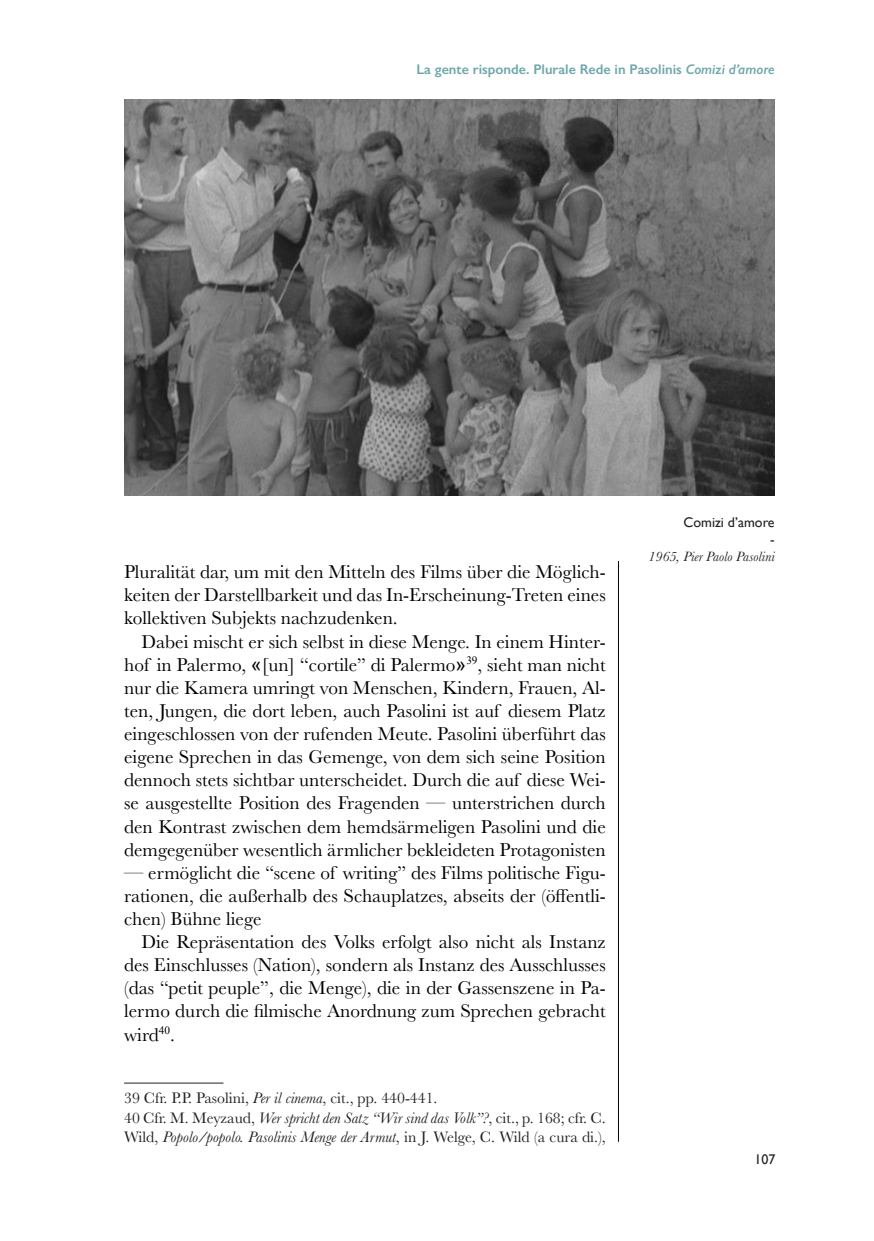
<style>
.page{position:relative;width:874px;height:1241px;background:#fff}
.page>*{position:absolute;margin:0;border:0;box-sizing:border-box;transform-origin:0 0}
.Text_body{font:19.25px/23.1px "Baskerville";color:#000;text-align:justify}
.Stile_di_paragrafo_3{font:italic 15.75px/18.9px "Baskerville";color:#231f20}
.Stile_di_paragrafo_3-2{font:15.75px "Baskerville";color:#231f20}
.t1{font:600 14px "Gill Sans";color:#6fa7aa}
.t2{font:italic 14px "Baskerville";color:#231f20}
.t3{font:14px "Gill Sans";color:#231f20}
.s1{font-style:italic}
.s2{font-family:"Arial Unicode MS"}
.s3{font-style:normal}
</style>
<div class="page">
<hr style="left:124px;top:1082px;width:99px;height:1px;background:#231f20">
<img style="left:124px;top:99px;width:650px;height:397px">
<hr style="left:618px;top:561px;width:1px;height:580px;background:#000">
<p class="t1" style="left:416px;top:61px;width:359px">La gente risponde. Plurale Rede in Pasolinis <span class="s1">Comizi d’amore</span></p>
<p class="Text_body" style="left:124px;top:560px;width:483px">Pluralität dar, um mit den Mitteln des Films über die Möglich&shy;keiten der Darstellbarkeit und das In-Erscheinung-Treten eines kollektiven Subjekts nachzudenken.</p>
<p class="Text_body" style="left:124px;top:630px;width:483px;text-indent:17px">Dabei mischt er sich selbst in diese Menge. In einem Hinter&shy;hof in Palermo, <span class="s2">«</span>[un] “cortile” di Palermo<span class="s2">»</span><sup>39</sup>, sieht man nicht nur die Kamera umringt von Menschen, Kindern, Frauen, Al&shy;ten, Jungen, die dort leben, auch Pasolini ist auf diesem Platz eingeschlossen von der rufenden Meute. Pasolini überführt das eigene Sprechen in das Gemenge, von dem sich seine Position dennoch stets sichtbar unterscheidet. Durch die auf diese Wei&shy;se ausgestellte Position des Fragenden — unterstrichen durch den Kontrast zwischen dem hemdsärmeligen Pasolini und die demgegenüber wesentlich ärmlicher bekleideten Protagonisten</p>
<p class="Text_body" style="left:124px;top:861px;width:483px">— ermöglicht die “scene of writing” des Films politische Figu&shy;rationen, die außerhalb des Schauplatzes, abseits der (öffentli&shy;chen) Bühne liege</p>
<p class="Text_body" style="left:124px;top:930px;width:483px;text-indent:17px">Die Repräsentation des Volks erfolgt also nicht als Instanz des Einschlusses (Nation), sondern als Instanz des Ausschlusses (das “petit peuple”, die Menge), die in der Gassenszene in Pa&shy;lermo durch die filmische Anordnung zum Sprechen gebracht wird<sup>40</sup>.</p>
<p class="Stile_di_paragrafo_3-2" style="left:124px;top:1087px;width:315px">39 Cfr. P.P. Pasolini, <span class="s1">Per il cinema</span>, cit., pp. 440-441.</p>
<p class="Stile_di_paragrafo_3" style="left:124px;top:1108px;width:483px"><span class="s3">40 Cfr. M. Meyzaud,</span> Wer spricht den Satz “Wir sind das Volk”?<span class="s3">, cit., p. 168; cfr. C.<br>Wild,</span> Popolo/popolo. Pasolinis Menge der Armut<span class="s3">, in J. Welge, C. Wild (a cura di.),</span></p>
<p class="t3" style="left:683px;top:514px;width:92px">Comizi d’amore</p>
<p class="t3" style="left:769px;top:531px;width:6px">-</p>
<p class="t2" style="left:648px;top:546px;width:127px">1965, Pier Paolo Pasolini</p>
<p class="t3" style="left:754px;top:1150px;width:22px">107</p>
</div>
